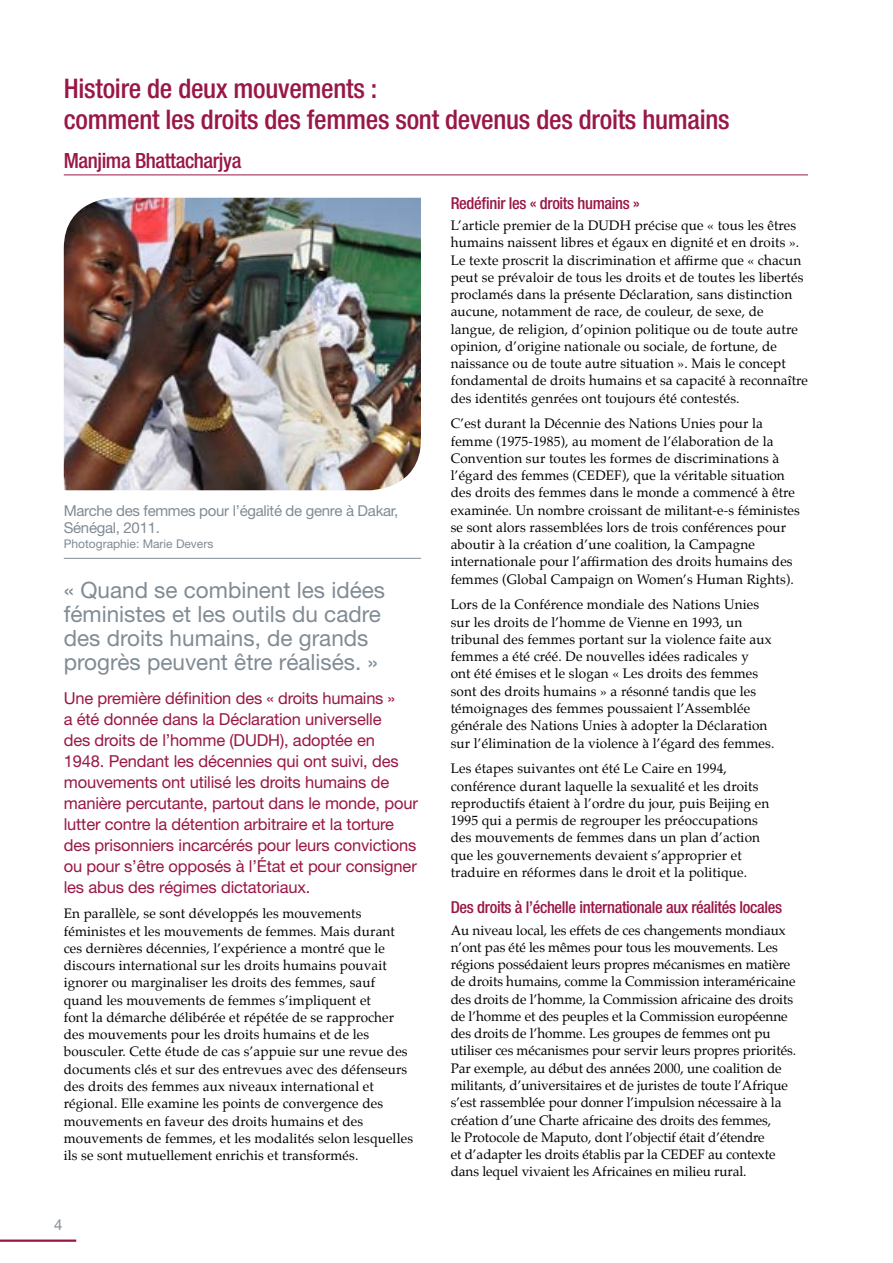
<style>
.page{position:relative;width:893px;height:1263px;background:#fff}
.page>*{position:absolute;margin:0;border:0;box-sizing:border-box;transform-origin:0 0}
.t1{font:500 condensed 27px/31.5px "Helvetica Neue";letter-spacing:-.01em;color:#991747}
.t2{font:22.5px/24px "Helvetica Neue";color:#808b94}
.t3{font:500 condensed 21px "Helvetica Neue";letter-spacing:-.02em;color:#991747}
.t4{font:16.5px/21px "Helvetica Neue";letter-spacing:-.01em;color:#991747}
.t5{font:500 condensed 16.5px "Helvetica Neue";letter-spacing:-.02em;color:#991747}
.t6{font:15px/17.2px "Helvetica Neue";letter-spacing:-.02em;color:#808b94}
.t7{font:13.5px/17.2px "Palatino";letter-spacing:.01em;color:#000}
.t8{font:12px "Helvetica Neue";color:#808b94}
</style>
<div class="page">
<hr style="left:64px;top:174px;width:744px;height:1px;background:#991747">
<img style="left:64px;top:198px;width:357px;height:292px">
<hr style="left:0;top:1239px;width:76px;height:3px;background:#991747">
<hr style="left:64px;top:558px;width:357px;height:1px;background:#808b94">
<h1 class="t1" style="left:64px;top:72px;width:667px">Histoire de deux mouvements :<br>comment les droits des femmes sont devenus des droits humains</h1>
<h3 class="t3" style="left:64px;top:148px;width:179px">Manjima Bhattacharjya</h3>
<p class="t6" style="left:64px;top:502px;width:336px">Marche des femmes pour l’égalité de genre à Dakar,<br>Sénégal, 2011.</p>
<p class="t8" style="left:64px;top:537px;width:151px">Photographie: Marie Devers</p>
<h2 class="t2" style="left:64px;top:577px;width:323px">« Quand se combinent les idées féministes et les outils du cadre des droits humains, de grands progrès peuvent être réalisés. »</h2>
<p class="t4" style="left:64px;top:687px;width:356px">Une première définition des « droits humains »<br>a été donnée dans la Déclaration universelle<br>des droits de l’homme (DUDH), adoptée en 1948. Pendant les décennies qui ont suivi, des mouvements ont utilisé les droits humains de manière percutante, partout dans le monde, pour lutter contre la détention arbitraire et la torture des prisonniers incarcérés pour leurs convictions ou pour s’être opposés à l’État et pour consigner les abus des régimes dictatoriaux.</p>
<p class="t7" style="left:64px;top:905px;width:351px">En parallèle, se sont développés les mouvements féministes et les mouvements de femmes. Mais durant ces dernières décennies, l’expérience a montré que le discours international sur les droits humains pouvait ignorer ou marginaliser les droits des femmes, sauf quand les mouvements de femmes s’impliquent et<br>font la démarche délibérée et répétée de se rapprocher des mouvements pour les droits humains et de les bousculer. Cette étude de cas s’appuie sur une revue des documents clés et sur des entrevues avec des défenseurs des droits des femmes aux niveaux international et régional. Elle examine les points de convergence des mouvements en faveur des droits humains et des mouvements de femmes, et les modalités selon lesquelles ils se sont mutuellement enrichis et transformés.</p>
<p class="t6" style="left:54px;top:1216px;width:10px">4</p>
<p class="t5" style="left:451px;top:193px;width:191px">Redéfinir les « droits humains »</p>
<p class="t7" style="left:451px;top:217px;width:359px">L’article premier de la DUDH précise que « tous les êtres humains naissent libres et égaux en dignité et en droits ».<br>Le texte proscrit la discrimination et affirme que « chacun peut se prévaloir de tous les droits et de toutes les libertés proclamés dans la présente Déclaration, sans distinction aucune, notamment de race, de couleur, de sexe, de langue, de religion, d’opinion politique ou de toute autre opinion, d’origine nationale ou sociale, de fortune, de naissance ou de toute autre situation ». Mais le concept fondamental de droits humains et sa capacité à reconnaître des identités genrées ont toujours été contestés.</p>
<p class="t7" style="left:451px;top:415px;width:351px">C’est durant la Décennie des Nations Unies pour la femme (1975-1985), au moment de l’élaboration de la Convention sur toutes les formes de discriminations à l’égard des femmes (CEDEF), que la véritable situation des droits des femmes dans le monde a commencé à être examinée. Un nombre croissant de militant-e-s féministes se sont alors rassemblées lors de trois conférences pour aboutir à la création d’une coalition, la Campagne internationale pour l’affirmation des droits humains des femmes (Global Campaign on Women’s Human Rights).</p>
<p class="t7" style="left:451px;top:596px;width:325px">Lors de la Conférence mondiale des Nations Unies sur les droits de l’homme de Vienne en 1993, un tribunal des femmes portant sur la violence faite aux femmes a été créé. De nouvelles idées radicales y<br>ont été émises et le slogan « Les droits des femmes sont des droits humains » a résonné tandis que les témoignages des femmes poussaient l’Assemblée générale des Nations Unies à adopter la Déclaration sur l’élimination de la violence à l’égard des femmes.</p>
<p class="t7" style="left:451px;top:760px;width:320px">Les étapes suivantes ont été Le Caire en 1994, conférence durant laquelle la sexualité et les droits reproductifs étaient à l’ordre du jour, puis Beijing en 1995 qui a permis de regrouper les préoccupations des mouvements de femmes dans un plan d’action que les gouvernements devaient s’approprier et traduire en réformes dans le droit et la politique.</p>
<p class="t5" style="left:451px;top:897px;width:333px">Des droits à l’échelle internationale aux réalités locales</p>
<p class="t7" style="left:451px;top:921px;width:347px">Au niveau local, les effets de ces changements mondiaux n’ont pas été les mêmes pour tous les mouvements. Les régions possédaient leurs propres mécanismes en matière de droits humains, comme la Commission interaméricaine des droits de l’homme, la Commission africaine des droits de l’homme et des peuples et la Commission européenne des droits de l’homme. Les groupes de femmes ont pu utiliser ces mécanismes pour servir leurs propres priorités.<br>Par exemple, au début des années 2000, une coalition de militants, d’universitaires et de juristes de toute l’Afrique s’est rassemblée pour donner l’impulsion nécessaire à la création d’une Charte africaine des droits des femmes,<br>le Protocole de Maputo, dont l’objectif était d’étendre<br>et d’adapter les droits établis par la CEDEF au contexte dans lequel vivaient les Africaines en milieu rural.</p>
</div>
